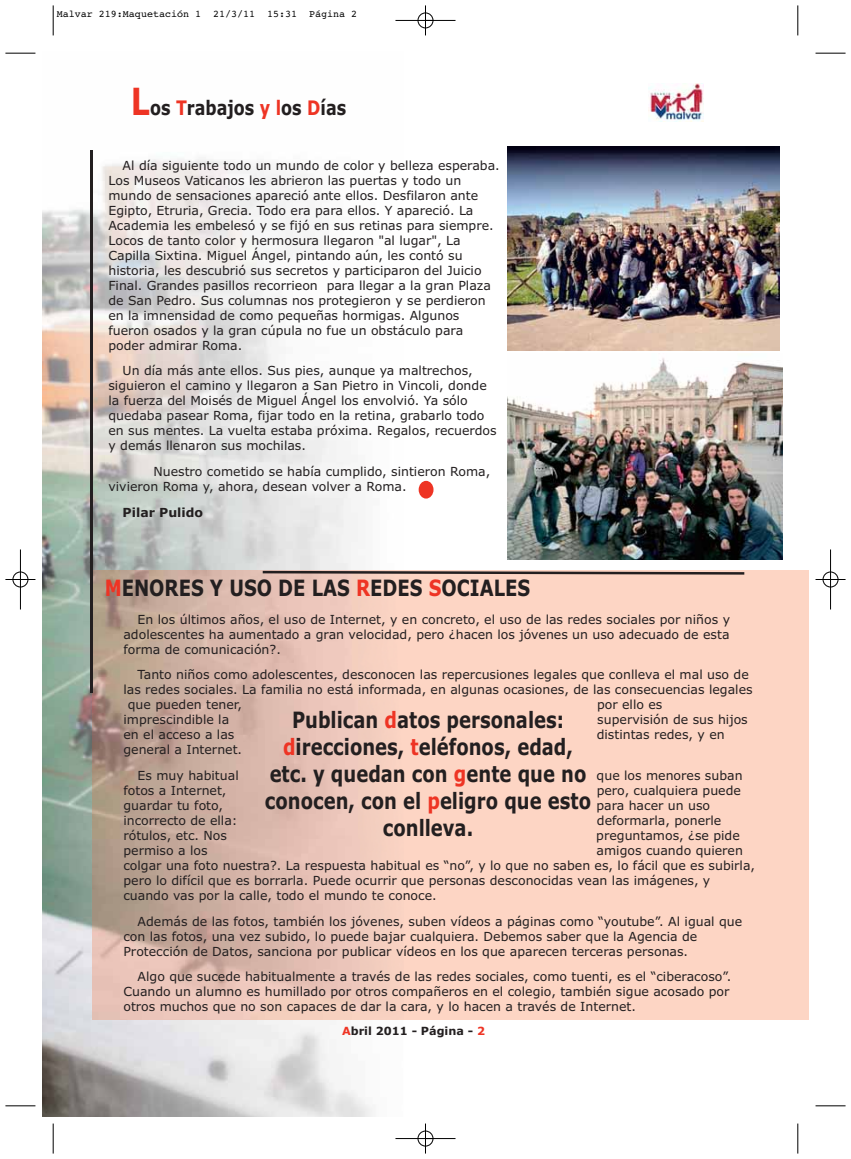
<style>
.page{position:relative;width:851px;height:1159px;background:#fff}
.page>*{position:absolute;margin:0;border:0;box-sizing:border-box;transform-origin:0 0}
.t1{font:700 22.5px/27px "Verdana";color:#231f20;text-align:center;scale:.8 1}
.t2{font:700 20px "Verdana";color:#231f20;scale:.8 1}
.t3{font:12.5px/15px "Verdana";color:#231f20}
.t4{font:700 12.5px "Verdana";color:#231f20}
.t5{font:700 11.25px "Verdana";color:#231f20}
.t6{font:10px "Courier";color:#000}
.s1{font-size:37.5px;color:#ee3424}
.s2{color:#ee3424}
</style>
<div class="page">
<img style="left:648px;top:83px;width:55px;height:38px">
<img style="left:43px;top:150px;width:360px;height:966px">
<div style="left:403px;top:570px;width:405px;height:449px;background:#fdd5c4"></div>
<img style="left:92px;top:570px;width:311px;height:449px">
<svg style="left:263px;top:571px;width:481px;height:3px"></svg>
<hr style="left:90px;top:151px;width:3px;height:542px;background:#231f20">
<div style="left:418px;top:481px;width:15px;height:17px;background:#ee3424;border-radius:50%"></div>
<img style="left:507px;top:147px;width:272px;height:204px">
<img style="left:507px;top:358px;width:275px;height:201px">
<hr style="left:53px;top:5px;width:1px;height:30px;background:#000">
<hr style="left:5px;top:53px;width:30px;height:1px;background:#000">
<hr style="left:797px;top:5px;width:1px;height:30px;background:#000">
<hr style="left:815px;top:53px;width:30px;height:1px;background:#000">
<hr style="left:53px;top:1123px;width:1px;height:30px;background:#000">
<hr style="left:5px;top:1105px;width:30px;height:1px;background:#000">
<hr style="left:797px;top:1123px;width:1px;height:30px;background:#000">
<hr style="left:815px;top:1105px;width:30px;height:1px;background:#000">
<div style="left:417px;top:13px;width:16px;height:15px;border:1px solid #fff;border-radius:50%"></div>
<div style="left:417px;top:1130px;width:16px;height:16px;border:1px solid #fff;border-radius:50%"></div>
<hr style="left:395px;top:20px;width:60px;height:1px;background:#000">
<hr style="left:395px;top:1138px;width:60px;height:1px;background:#000">
<hr style="left:20px;top:549px;width:1px;height:60px;background:#000">
<hr style="left:830px;top:549px;width:1px;height:60px;background:#000">
<hr style="left:425px;top:5px;width:1px;height:30px;background:#000">
<hr style="left:425px;top:1123px;width:1px;height:30px;background:#000">
<hr style="left:5px;top:579px;width:30px;height:1px;background:#000">
<hr style="left:815px;top:579px;width:30px;height:1px;background:#000">
<div style="left:418px;top:13px;width:15px;height:15px;border:1px solid #000;border-radius:50%"></div>
<div style="left:418px;top:1131px;width:15px;height:15px;border:1px solid #000;border-radius:50%"></div>
<div style="left:13px;top:572px;width:15px;height:15px;border:1px solid #000;border-radius:50%"></div>
<div style="left:822px;top:572px;width:16px;height:15px;border:1px solid #000;border-radius:50%"></div>
<p class="t6" style="left:57px;top:7px;width:302px">Malvar 219:Maquetación 1 21/3/11 15:31 Página 2</p>
<h2 class="t2" style="left:131px;top:100px;width:270px"><span class="s1">L</span>os <span class="s2">T</span>rabajos <span class="s2">y l</span>os <span class="s2">D</span>ías</h2>
<p class="t3" style="left:108px;top:159px;width:393px;text-indent:14px">Al día siguiente todo un mundo de color y belleza esperaba.<br>Los Museos Vaticanos les abrieron las puertas y todo un mundo de sensaciones apareció ante ellos. Desfilaron ante Egipto, Etruria, Grecia. Todo era para ellos. Y apareció. La Academia les embelesó y se fijó en sus retinas para siempre.<br>Locos de tanto color y hermosura llegaron "al lugar", La Capilla Sixtina. Miguel Ángel, pintando aún, les contó su historia, les descubrió sus secretos y participaron del Juicio Final. Grandes pasillos recorrieon para llegar a la gran Plaza de San Pedro. Sus columnas nos protegieron y se perdieron en la imnensidad de como pequeñas hormigas. Algunos fueron osados y la gran cúpula no fue un obstáculo para poder admirar Roma.</p>
<p class="t3" style="left:108px;top:364px;width:390px;text-indent:14px">Un día más ante ellos. Sus pies, aunque ya maltrechos, siguieron el camino y llegaron a San Pietro in Vincoli, donde la fuerza del Moisés de Miguel Ángel los envolvió. Ya sólo quedaba pasear Roma, fijar todo en la retina, grabarlo todo en sus mentes. La vuelta estaba próxima. Regalos, recuerdos y demás llenaron sus mochilas.</p>
<p class="t3" style="left:108px;top:465px;width:383px;text-indent:45px">Nuestro cometido se había cumplido, sintieron Roma, vivieron Roma y, ahora, desean volver a Roma.</p>
<p class="t4" style="left:123px;top:507px;width:82px">Pilar Pulido</p>
<h1 class="t1" style="left:105px;top:576px;width:533px"><span class="s2">M</span>ENORES Y USO DE LAS <span class="s2">R</span>EDES <span class="s2">S</span>OCIALES</h1>
<p class="t3" style="left:123px;top:612px;width:608px;text-align:justify;text-indent:14px">En los últimos años, el uso de Internet, y en concreto, el uso de las redes sociales por niños y adolescentes ha aumentado a gran velocidad, pero ¿hacen los jóvenes un uso adecuado de esta forma de comunicación?.</p>
<p class="t3" style="left:138px;top:668px;width:612px">Tanto niños como adolescentes, desconocen las repercusiones legales que conlleva el mal uso de</p>
<p class="t3" style="left:123px;top:683px;width:630px">las redes sociales. La familia no está informada, en algunas ocasiones, de las consecuencias legales</p>
<p class="t3" style="left:128px;top:698px;width:116px">que pueden tener,</p>
<p class="t3" style="left:597px;top:698px;width:67px">por ello es</p>
<p class="t3" style="left:123px;top:713px;width:107px">imprescindible la</p>
<p class="t3" style="left:597px;top:713px;width:152px">supervisión de sus hijos</p>
<p class="t3" style="left:123px;top:728px;width:112px">en el acceso a las</p>
<p class="t3" style="left:596px;top:728px;width:129px">distintas redes, y en</p>
<p class="t3" style="left:123px;top:738px;width:120px;line-height:25.6px;text-align:right">general a Internet.<br>Es muy habitual</p>
<h1 class="t1" style="left:265px;top:708px;width:409px">Publican <span class="s2">d</span>atos personales: <span class="s2">d</span>irecciones, <span class="s2">t</span>eléfonos, edad, etc. y quedan con <span class="s2">g</span>ente que no conocen, con el <span class="s2">p</span>eligro que esto conlleva.</h1>
<p class="t3" style="left:596px;top:769px;width:147px">que los menores suban</p>
<p class="t3" style="left:123px;top:784px;width:105px">fotos a Internet,</p>
<p class="t3" style="left:596px;top:784px;width:146px">pero, cualquiera puede</p>
<p class="t3" style="left:123px;top:799px;width:101px">guardar tu foto,</p>
<p class="t3" style="left:596px;top:799px;width:115px">para hacer un uso</p>
<p class="t3" style="left:123px;top:814px;width:116px">incorrecto de ella:</p>
<p class="t3" style="left:596px;top:814px;width:126px">deformarla, ponerle</p>
<p class="t3" style="left:123px;top:829px;width:105px">rótulos, etc. Nos</p>
<p class="t3" style="left:596px;top:829px;width:145px">preguntamos, ¿se pide</p>
<p class="t3" style="left:123px;top:844px;width:86px">permiso a los</p>
<p class="t3" style="left:123px;top:844px;width:633px;text-indent:473px">amigos cuando quieren colgar una foto nuestra?. La respuesta habitual es “no”, y lo que no saben es, lo fácil que es subirla, pero lo difícil que es borrarla. Puede ocurrir que personas desconocidas vean las imágenes, y cuando vas por la calle, todo el mundo te conoce.</p>
<p class="t3" style="left:123px;top:914px;width:620px;text-indent:14px">Además de las fotos, también los jóvenes, suben vídeos a páginas como “youtube”. Al igual que con las fotos, una vez subido, lo puede bajar cualquiera. Debemos saber que la Agencia de<br>Protección de Datos, sanciona por publicar vídeos en los que aparecen terceras personas.</p>
<p class="t3" style="left:123px;top:970px;width:609px;text-indent:14px">Algo que sucede habitualmente a través de las redes sociales, como tuenti, es el “ciberacoso”.<br>Cuando un alumno es humillado por otros compañeros en el colegio, también sigue acosado por otros muchos que no son capaces de dar la cara, y lo hacen a través de Internet.</p>
<p class="t5" style="left:342px;top:1026px;width:144px"><span class="s2">A</span>bril 2011 - Página - <span class="s2">2</span></p>
</div>
